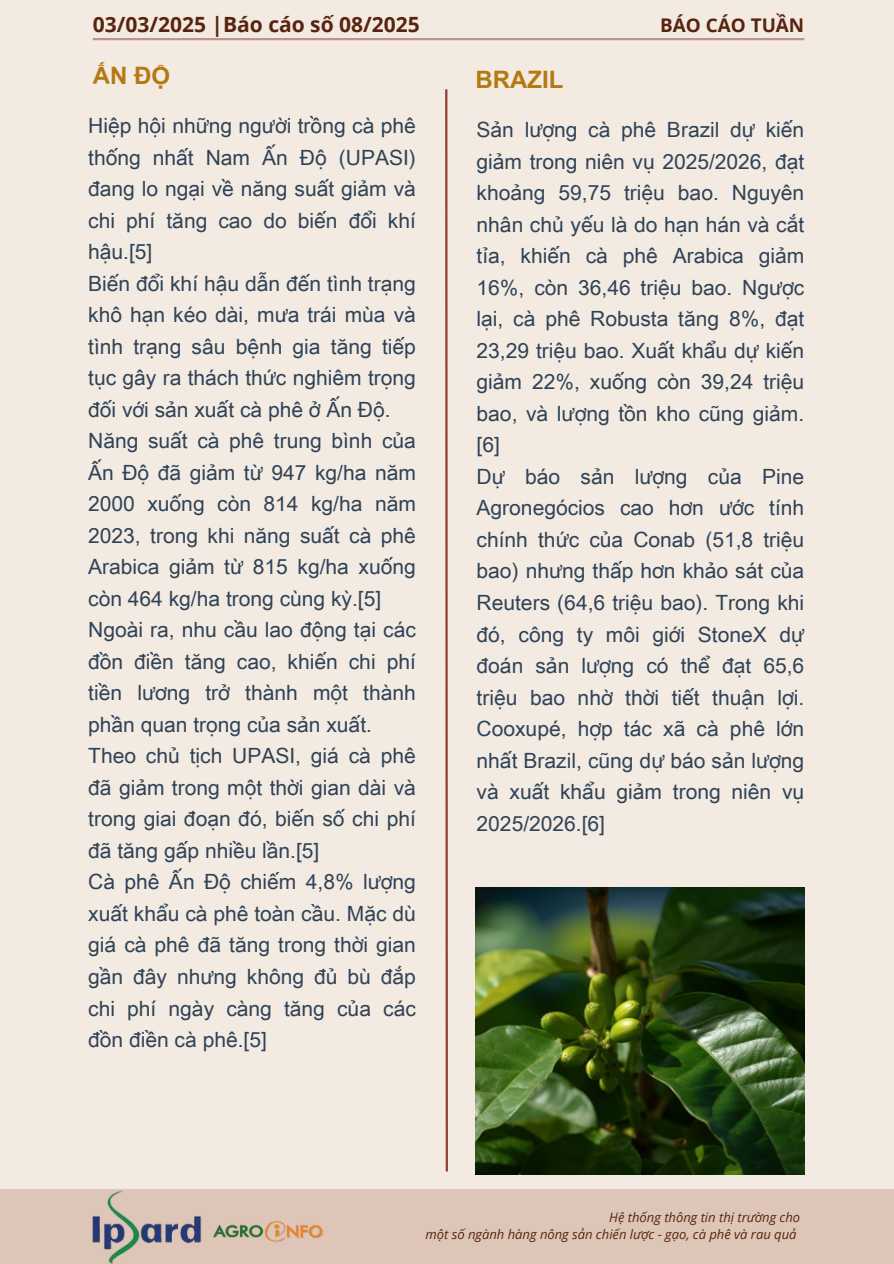
<style>
.page{position:relative;width:894px;height:1264px;background:#fff}
.page>*{position:absolute;margin:0;border:0;box-sizing:border-box;transform-origin:0 0}
.t1{font:700 24px "Arial Unicode MS";color:#b47a11}
.t2{font:21px/31.5px "Arial Unicode MS";color:#2f4357}
.t3{font:700 21px "Open Sans";color:#58240f}
.t4{font:700 18.9px "Open Sans";color:#58240f}
.t5{font:italic 13.05px "Open Sans";color:#58240f}
</style>
<div class="page">
<div style="left:0;top:0;width:893px;height:1263px;background:#f3eae2"></div>
<hr style="left:93px;top:38px;width:711px;height:2px;background:#8c4131">
<svg style="left:445px;top:89px;width:3px;height:1083px;background:#a56a5c"></svg>
<div style="left:0;top:1189px;width:893px;height:74px;background:#ddc6b7"></div>
<img style="left:92px;top:1190px;width:110px;height:73px">
<img style="left:213px;top:1221px;width:110px;height:21px">
<img style="left:475px;top:887px;width:328px;height:286px">
<h2 class="t3" style="left:93px;top:10px;width:328px">03/03/2025 |Báo cáo số 08/2025</h2>
<h4 class="t4" style="left:660px;top:11px;width:145px">BÁO CÁO TUẦN</h4>
<h3 class="t1" style="left:93px;top:58px;width:79px">ẤN ĐỘ</h3>
<h1 class="t1" style="left:475px;top:62px;width:89px">BRAZIL</h1>
<h3 class="t2" style="left:88px;top:109px;width:329px">Hiệp hội những người trồng cà phê thống nhất Nam Ấn Độ (UPASI) đang lo ngại về năng suất giảm và chi phí tăng cao do biến đổi khí hậu.[5]<br>Biến đổi khí hậu dẫn đến tình trạng khô hạn kéo dài, mưa trái mùa và tình trạng sâu bệnh gia tăng tiếp tục gây ra thách thức nghiêm trọng đối với sản xuất cà phê ở Ấn Độ.<br>Năng suất cà phê trung bình của<br>Ấn Độ đã giảm từ 947 kg/ha năm<br>2000 xuống còn 814 kg/ha năm<br>2023, trong khi năng suất cà phê<br>Arabica giảm từ 815 kg/ha xuống còn 464 kg/ha trong cùng kỳ.[5]<br>Ngoài ra, nhu cầu lao động tại các đồn điền tăng cao, khiến chi phí tiền lương trở thành một thành phần quan trọng của sản xuất.<br>Theo chủ tịch UPASI, giá cà phê đã giảm trong một thời gian dài và trong giai đoạn đó, biến số chi phí đã tăng gấp nhiều lần.[5]<br>Cà phê Ấn Độ chiếm 4,8% lượng xuất khẩu cà phê toàn cầu. Mặc dù giá cà phê đã tăng trong thời gian gần đây nhưng không đủ bù đắp chi phí ngày càng tăng của các đồn điền cà phê.[5]</h3>
<p class="t2" style="left:476px;top:113px;width:329px">Sản lượng cà phê Brazil dự kiến giảm trong niên vụ 2025/2026, đạt khoảng 59,75 triệu bao. Nguyên nhân chủ yếu là do hạn hán và cắt tỉa, khiến cà phê Arabica giảm<br>16%, còn 36,46 triệu bao. Ngược lại, cà phê Robusta tăng 8%, đạt<br>23,29 triệu bao. Xuất khẩu dự kiến giảm 22%, xuống còn 39,24 triệu bao, và lượng tồn kho cũng giảm. [6]<br>Dự báo sản lượng của Pine<br>Agronegócios cao hơn ước tính chính thức của Conab (51,8 triệu bao) nhưng thấp hơn khảo sát của<br>Reuters (64,6 triệu bao). Trong khi đó, công ty môi giới StoneX dự đoán sản lượng có thể đạt 65,6 triệu bao nhờ thời tiết thuận lợi.<br>Cooxupé, hợp tác xã cà phê lớn nhất Brazil, cũng dự báo sản lượng và xuất khẩu giảm trong niên vụ<br>2025/2026.[6]</p>
<p class="t5" style="left:609px;top:1208px;width:192px">Hệ thống thông tin thị trường cho</p>
<h1 class="t5" style="left:425px;top:1225px;width:372px">một số ngành hàng nông sản chiến lược - gạo, cà phê và rau quả</h1>
</div>
